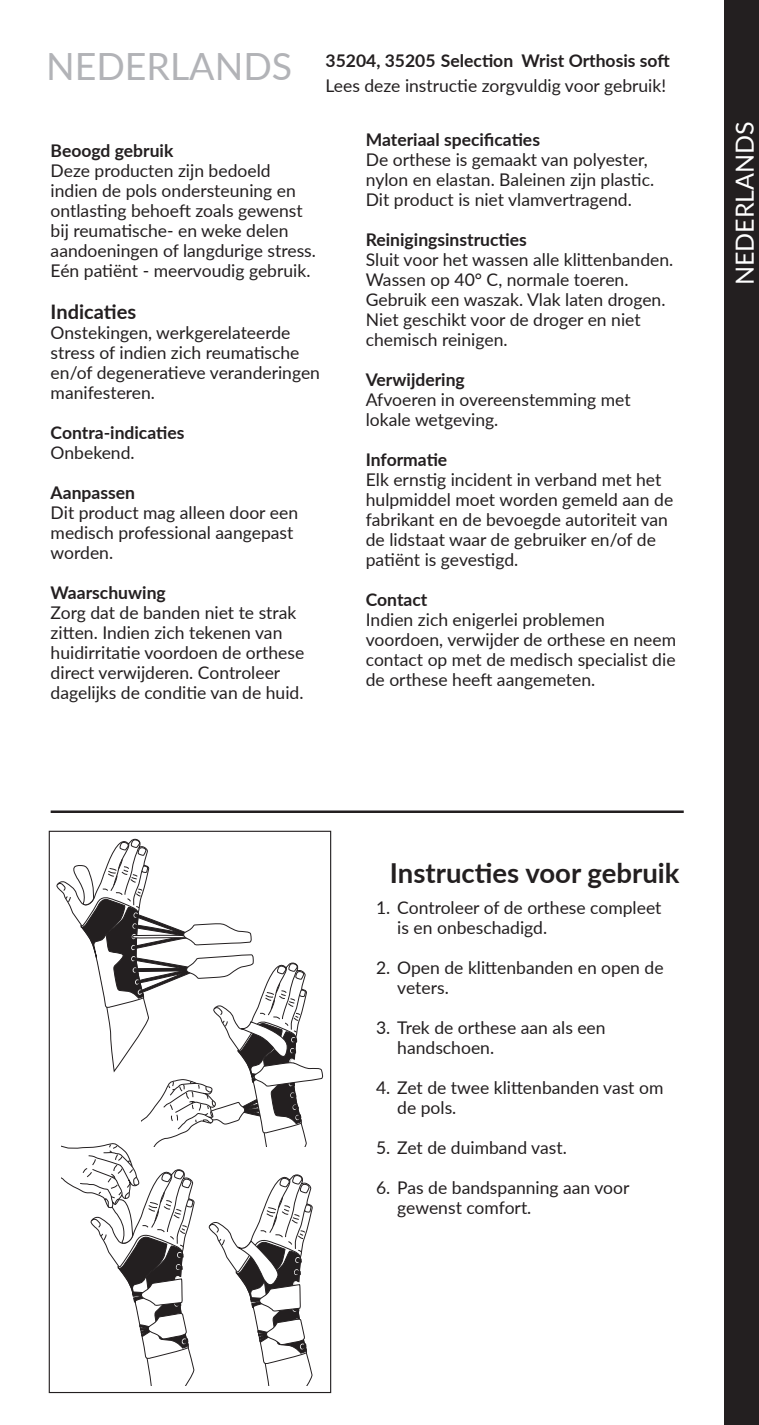
<style>
.page{position:relative;width:759px;height:1425px;background:#fff}
.page>*{position:absolute;margin:0;border:0;box-sizing:border-box;transform-origin:0 0}
.t1{font:37.5px "Lato";color:#b2b3b7}
.t2{font:700 27.5px "Lato";color:#231f20}
.t3{font:25px "Lato";color:#fff}
.t4{font:700 20px "Lato";color:#231f20}
.t5{font:17.5px/20px "Lato";color:#231f20}
.t6{font:700 17.5px "Lato";color:#231f20}
</style>
<div class="page">
<div style="left:723px;top:0;width:35px;height:1424px;background:#231f20"></div>
<hr style="left:51px;top:810px;width:632px;height:3px;background:#231f20">
<div style="left:49px;top:830px;width:282px;height:563px;border:1px solid #231f20"></div>
<svg style="left:57px;top:838px;width:267px;height:547px"></svg>
<p class="t1" style="left:46px;top:40px;width:247px">NEDERLANDS</p>
<p class="t6" style="left:325px;top:48px;width:345px">35204, 35205 Selection Wrist Orthosis soft</p>
<p class="t5" style="left:325px;top:75px;width:342px">Lees deze instructie zorgvuldig voor gebruik!</p>
<p class="t6" style="left:51px;top:137px;width:124px">Beoogd gebruik</p>
<p class="t5" style="left:51px;top:159px;width:267px">Deze producten zijn bedoeld indien de pols ondersteuning en ontlasting behoeft zoals gewenst bij reumatische- en weke delen aandoeningen of langdurige stress.<br>Eén patiënt - meervoudig gebruik.</p>
<p class="t4" style="left:51px;top:297px;width:87px">Indicaties</p>
<p class="t5" style="left:51px;top:322px;width:271px">Onstekingen, werkgerelateerde stress of indien zich reumatische en/of degeneratieve veranderingen manifesteren.</p>
<p class="t6" style="left:51px;top:420px;width:135px">Contra-indicaties</p>
<p class="t5" style="left:51px;top:442px;width:85px">Onbekend.</p>
<p class="t6" style="left:51px;top:480px;width:86px">Aanpassen</p>
<p class="t5" style="left:51px;top:502px;width:249px">Dit product mag alleen door een medisch professional aangepast worden.</p>
<p class="t6" style="left:51px;top:580px;width:117px">Waarschuwing</p>
<p class="t5" style="left:51px;top:602px;width:255px">Zorg dat de banden niet te strak zitten. Indien zich tekenen van huidirritatie voordoen de orthese direct verwijderen. Controleer dagelijks de conditie van de huid.</p>
<p class="t6" style="left:365px;top:126px;width:176px">Materiaal specificaties</p>
<p class="t5" style="left:365px;top:148px;width:290px">De orthese is gemaakt van polyester, nylon en elastan. Baleinen zijn plastic.<br>Dit product is niet vlamvertragend.</p>
<p class="t6" style="left:365px;top:226px;width:162px">Reinigingsinstructies</p>
<p class="t5" style="left:365px;top:248px;width:309px">Sluit voor het wassen alle klittenbanden.<br>Wassen op 40° C, normale toeren.<br>Gebruik een waszak. Vlak laten drogen.<br>Niet geschikt voor de droger en niet chemisch reinigen.</p>
<p class="t6" style="left:365px;top:366px;width:100px">Verwijdering</p>
<p class="t5" style="left:365px;top:388px;width:266px">Afvoeren in overeenstemming met lokale wetgeving.</p>
<p class="t6" style="left:365px;top:446px;width:83px">Informatie</p>
<p class="t5" style="left:365px;top:468px;width:309px">Elk ernstig incident in verband met het hulpmiddel moet worden gemeld aan de fabrikant en de bevoegde autoriteit van de lidstaat waar de gebruiker en/of de patiënt is gevestigd.</p>
<p class="t6" style="left:365px;top:586px;width:63px">Contact</p>
<p class="t5" style="left:365px;top:608px;width:311px">Indien zich enigerlei problemen voordoen, verwijder de orthese en neem contact op met de medisch specialist die de orthese heeft aangemeten.</p>
<p class="t3" style="left:726px;top:285px;width:165px;rotate:-90deg">NEDERLANDS</p>
<p class="t2" style="left:390px;top:852px;width:291px">Instructies voor gebruik</p>
<p class="t5" style="left:397px;top:896px;width:265px;text-indent:-21px">1. Controleer of de orthese compleet is en onbeschadigd.</p>
<p class="t5" style="left:376px;top:956px;width:289px">2. Open de klittenbanden en open de</p>
<p class="t5" style="left:397px;top:976px;width:53px">veters.</p>
<p class="t5" style="left:376px;top:1016px;width:231px">3. Trek de orthese aan als een</p>
<p class="t5" style="left:397px;top:1036px;width:98px">handschoen.</p>
<p class="t5" style="left:397px;top:1076px;width:267px;text-indent:-21px">4. Zet de twee klittenbanden vast om de pols.</p>
<p class="t5" style="left:376px;top:1136px;width:192px">5. Zet de duimband vast.</p>
<p class="t5" style="left:397px;top:1176px;width:233px;text-indent:-21px">6. Pas de bandspanning aan voor gewenst comfort.</p>
</div>
